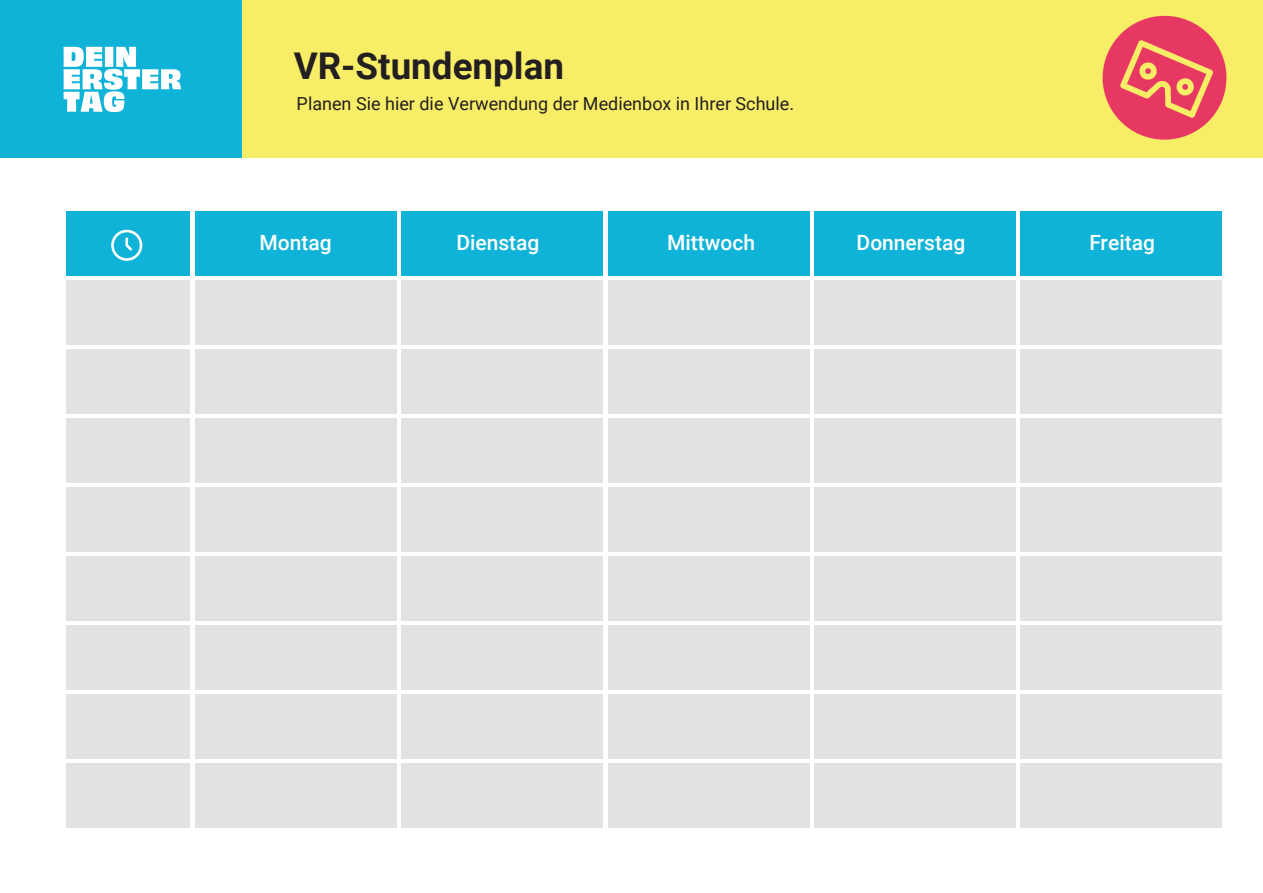
<style>
.page{position:relative;width:1263px;height:893px;background:#fff}
.page>*{position:absolute;margin:0;border:0;box-sizing:border-box;transform-origin:0 0}
.t1{font:700 36.9px "Roboto";color:#231f20}
.t2{font:500 21px "Roboto";color:#fff}
.t3{font:18px "Roboto";color:#231f20}
</style>
<div class="page">
<div style="left:241px;top:0;width:1022px;height:158px;background:#f8ed67"></div>
<div style="left:196px;top:211px;width:201px;height:65px;background:#0eb3d7"></div>
<div style="left:196px;top:280px;width:201px;height:65px;background:#e1e2e1"></div>
<div style="left:196px;top:349px;width:201px;height:65px;background:#e1e2e1"></div>
<div style="left:196px;top:418px;width:201px;height:65px;background:#e1e2e1"></div>
<div style="left:196px;top:487px;width:201px;height:65px;background:#e1e2e1"></div>
<div style="left:196px;top:556px;width:201px;height:65px;background:#e1e2e1"></div>
<div style="left:196px;top:625px;width:201px;height:65px;background:#e1e2e1"></div>
<div style="left:66px;top:211px;width:124px;height:65px;background:#0eb3d7"></div>
<div style="left:66px;top:280px;width:124px;height:65px;background:#e1e2e1"></div>
<div style="left:66px;top:349px;width:124px;height:65px;background:#e1e2e1"></div>
<div style="left:66px;top:418px;width:124px;height:65px;background:#e1e2e1"></div>
<div style="left:66px;top:487px;width:124px;height:65px;background:#e1e2e1"></div>
<div style="left:66px;top:556px;width:124px;height:65px;background:#e1e2e1"></div>
<div style="left:66px;top:625px;width:124px;height:65px;background:#e1e2e1"></div>
<div style="left:402px;top:211px;width:201px;height:65px;background:#0eb3d7"></div>
<div style="left:402px;top:280px;width:201px;height:65px;background:#e1e2e1"></div>
<div style="left:402px;top:349px;width:201px;height:65px;background:#e1e2e1"></div>
<div style="left:402px;top:418px;width:201px;height:65px;background:#e1e2e1"></div>
<div style="left:402px;top:487px;width:201px;height:65px;background:#e1e2e1"></div>
<div style="left:402px;top:556px;width:201px;height:65px;background:#e1e2e1"></div>
<div style="left:402px;top:625px;width:201px;height:65px;background:#e1e2e1"></div>
<div style="left:608px;top:211px;width:201px;height:65px;background:#0eb3d7"></div>
<div style="left:608px;top:280px;width:201px;height:65px;background:#e1e2e1"></div>
<div style="left:608px;top:349px;width:201px;height:65px;background:#e1e2e1"></div>
<div style="left:608px;top:418px;width:201px;height:65px;background:#e1e2e1"></div>
<div style="left:608px;top:487px;width:201px;height:65px;background:#e1e2e1"></div>
<div style="left:608px;top:556px;width:201px;height:65px;background:#e1e2e1"></div>
<div style="left:608px;top:625px;width:201px;height:65px;background:#e1e2e1"></div>
<div style="left:814px;top:211px;width:201px;height:65px;background:#0eb3d7"></div>
<div style="left:814px;top:280px;width:201px;height:65px;background:#e1e2e1"></div>
<div style="left:814px;top:349px;width:201px;height:65px;background:#e1e2e1"></div>
<div style="left:814px;top:418px;width:201px;height:65px;background:#e1e2e1"></div>
<div style="left:814px;top:487px;width:201px;height:65px;background:#e1e2e1"></div>
<div style="left:814px;top:556px;width:201px;height:65px;background:#e1e2e1"></div>
<div style="left:814px;top:625px;width:201px;height:65px;background:#e1e2e1"></div>
<div style="left:1020px;top:211px;width:202px;height:65px;background:#0eb3d7"></div>
<div style="left:1020px;top:280px;width:202px;height:65px;background:#e1e2e1"></div>
<div style="left:1020px;top:349px;width:202px;height:65px;background:#e1e2e1"></div>
<div style="left:1020px;top:418px;width:202px;height:65px;background:#e1e2e1"></div>
<div style="left:1020px;top:487px;width:202px;height:65px;background:#e1e2e1"></div>
<div style="left:1020px;top:556px;width:202px;height:65px;background:#e1e2e1"></div>
<div style="left:1020px;top:625px;width:202px;height:65px;background:#e1e2e1"></div>
<svg style="left:111px;top:230px;width:31px;height:31px"></svg>
<svg style="left:1102px;top:15px;width:125px;height:125px"></svg>
<div style="left:196px;top:695px;width:201px;height:64px;background:#e1e2e1"></div>
<div style="left:66px;top:695px;width:124px;height:64px;background:#e1e2e1"></div>
<div style="left:402px;top:695px;width:201px;height:64px;background:#e1e2e1"></div>
<div style="left:608px;top:695px;width:201px;height:64px;background:#e1e2e1"></div>
<div style="left:814px;top:695px;width:201px;height:64px;background:#e1e2e1"></div>
<div style="left:1020px;top:695px;width:202px;height:64px;background:#e1e2e1"></div>
<div style="left:196px;top:764px;width:201px;height:64px;background:#e1e2e1"></div>
<div style="left:66px;top:764px;width:124px;height:64px;background:#e1e2e1"></div>
<div style="left:402px;top:764px;width:201px;height:64px;background:#e1e2e1"></div>
<div style="left:608px;top:764px;width:201px;height:64px;background:#e1e2e1"></div>
<div style="left:814px;top:764px;width:201px;height:64px;background:#e1e2e1"></div>
<div style="left:1020px;top:764px;width:202px;height:64px;background:#e1e2e1"></div>
<div style="left:0;top:0;width:241px;height:158px;background:#0eb3d7"></div>
<svg style="left:64px;top:47px;width:117px;height:65px"></svg>
<h1 class="t1" style="left:294px;top:40px;width:272px">VR-Stundenplan</h1>
<p class="t3" style="left:297px;top:91px;width:499px">Planen Sie hier die Verwendung der Medienbox in Ihrer Schule.</p>
<p class="t2" style="left:260px;top:228px;width:74px">Montag</p>
<p class="t2" style="left:456px;top:228px;width:85px">Dienstag</p>
<p class="t2" style="left:667px;top:228px;width:89px">Mittwoch</p>
<p class="t2" style="left:857px;top:228px;width:110px">Donnerstag</p>
<p class="t2" style="left:1089px;top:228px;width:67px">Freitag</p>
</div>
